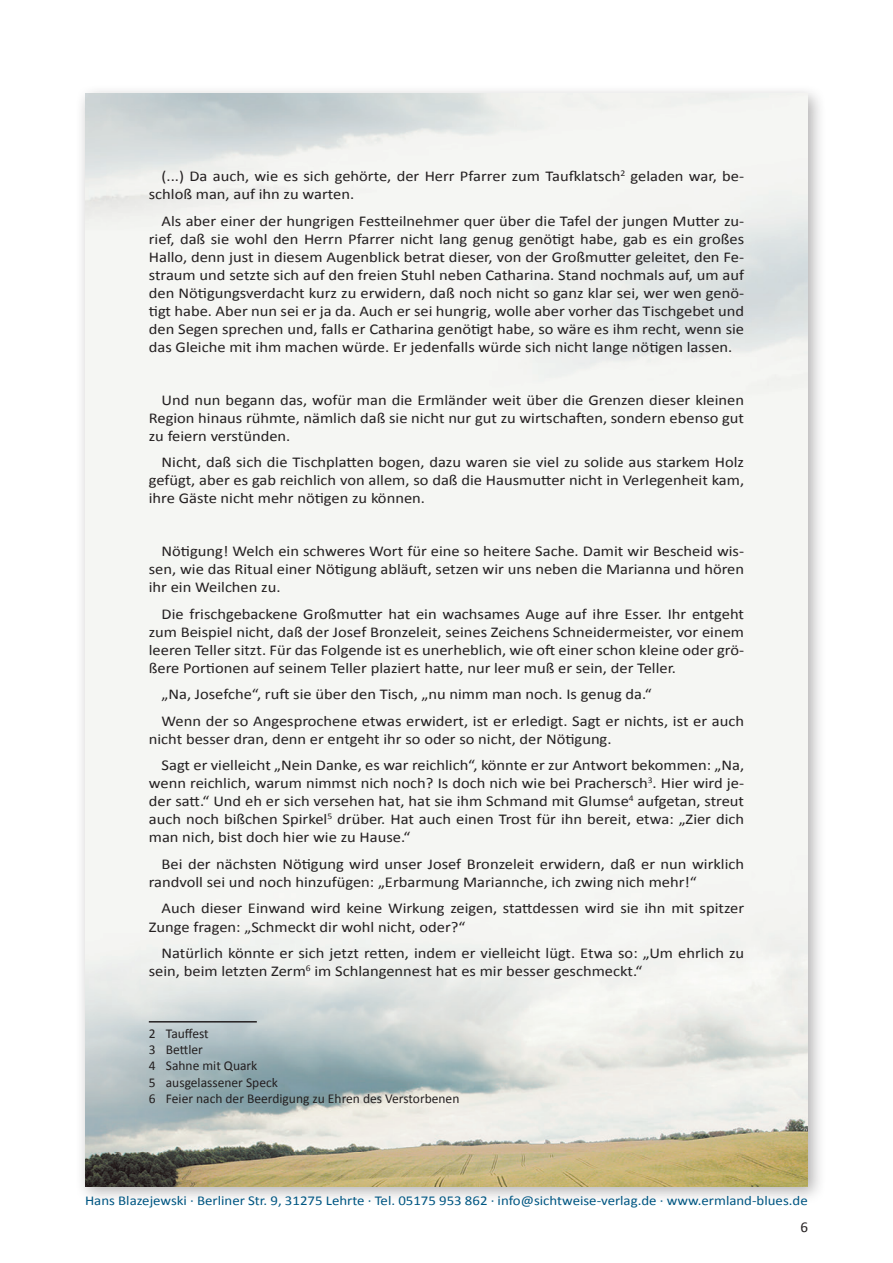
<style>
.page{position:relative;width:893px;height:1263px;background:#fff}
.page>*{position:absolute;margin:0;border:0;box-sizing:border-box;transform-origin:0 0}
.t1{font:15px/18px "Calibri";color:#231f20;scale:1.1 1}
.t2{font:15px "Calibri";color:#231f20}
.t3{font:13.5px "Calibri";color:#005682;scale:1.1 1}
.t4{font:13.5px/16.2px "Calibri";color:#231f20}
</style>
<div class="page">
<div style="left:75px;top:83px;width:751px;height:1122px;background:#231f20;opacity:.35"></div>
<img style="left:85px;top:94px;width:723px;height:1092px">
<hr style="left:149px;top:1021px;width:108px;height:1px;background:#231f20">
<p class="t1" style="left:149px;top:167px;width:543px;text-indent:13px">(...) Da auch, wie es sich gehörte, der Herr Pfarrer zum Taufklatsch<sup>2</sup> geladen war, be&shy;schloß man, auf ihn zu warten.</p>
<p class="t1" style="left:149px;top:211px;width:543px;text-align:justify;text-indent:13px">Als aber einer der hungrigen Festteilnehmer quer über die Tafel der jungen Mutter zu&shy;rief, daß sie wohl den Herrn Pfarrer nicht lang genug genötigt habe, gab es ein großes Hallo, denn just in diesem Augenblick betrat dieser, von der Großmutter geleitet, den Fe&shy;straum und setzte sich auf den freien Stuhl neben Catharina. Stand nochmals auf, um auf den Nötigungsverdacht kurz zu erwidern, daß noch nicht so ganz klar sei, wer wen genö&shy;tigt habe. Aber nun sei er ja da. Auch er sei hungrig, wolle aber vorher das Tischgebet und den Segen sprechen und, falls er Catharina genötigt habe, so wäre es ihm recht, wenn sie das Gleiche mit ihm machen würde. Er jedenfalls würde sich nicht lange nötigen lassen.</p>
<p class="t1" style="left:149px;top:390px;width:543px;text-align:justify;text-indent:13px">Und nun begann das, wofür man die Ermländer weit über die Grenzen dieser kleinen Region hinaus rühmte, nämlich daß sie nicht nur gut zu wirtschaften, sondern ebenso gut zu feiern verstünden.</p>
<p class="t1" style="left:149px;top:453px;width:543px;text-align:justify;text-indent:13px">N icht, daß sich die Tischplatten bogen, dazu waren sie viel zu solide aus starkem Holz gefügt, aber es gab reichlich von allem, so daß die Hausmutter nicht in Verlegenheit kam, ihre Gäste nicht mehr nötigen zu können.</p>
<p class="t1" style="left:149px;top:542px;width:543px;text-align:justify;text-indent:13px">Nötigung! Welch ein schweres Wort für eine so heitere Sache. Damit wir Bescheid wis&shy;sen, wie das Ritual einer Nötigung abläuft, setzen wir uns neben die Marianna und hören ihr ein Weilchen zu.</p>
<p class="t1" style="left:149px;top:604px;width:543px;text-align:justify;text-indent:13px">Die frischgebackene Großmutter hat ein wachsames Auge auf ihre Esser. Ihr entgeht zum Beispiel nicht, daß der Josef Bronzeleit, seines Zeichens Schneidermeister, vor einem leeren Teller sitzt. Für das Folgende ist es unerheblich, wie oft einer schon kleine oder grö&shy;ßere Portionen auf seinem Teller plaziert hatte, nur leer muß er sein, der Teller.</p>
<p class="t1" style="left:162px;top:680px;width:531px;line-height:26.5px">„Na, Josefche“, ruft sie über den Tisch, „nu nimm man noch. Is genug da.“<br>Wenn der so Angesprochene etwas erwidert, ist er erledigt. Sagt er nichts, ist er auch</p>
<p class="t1" style="left:162px;top:725px;width:531px;line-height:26.5px;text-indent:-13px">nicht besser dran, denn er entgeht ihr so oder so nicht, der Nötigung.<br>Sagt er vielleicht „Nein Danke, es war reichlich“, könnte er zur Antwort bekommen: „Na,</p>
<p class="t1" style="left:149px;top:774px;width:543px;text-align:justify">wenn reichlich, warum nimmst nich noch? Is doch nich wie bei Prachersch<sup>3</sup>. Hier wird je&shy;der satt.“ Und eh er sich versehen hat, hat sie ihm Schmand mit Glumse<sup>4</sup> aufgetan, streut auch noch bißchen Spirkel<sup>5</sup> drüber. Hat auch einen Trost für ihn bereit, etwa: „Zier dich man nich, bist doch hier wie zu Hause.“</p>
<p class="t1" style="left:149px;top:854px;width:543px;text-indent:13px">Bei der nächsten Nötigung wird unser Josef Bronzeleit erwidern, daß er nun wirklich randvoll sei und noch hinzufügen: „Erbarmung Mariannche, ich zwing nich mehr!“</p>
<p class="t1" style="left:149px;top:899px;width:543px;text-indent:13px">Auch dieser Einwand wird keine Wirkung zeigen, stattdessen wird sie ihn mit spitzer<br>Zunge fragen: „Schmeckt dir wohl nicht, oder?“</p>
<p class="t1" style="left:149px;top:943px;width:543px;text-indent:13px">Natürlich könnte er sich jetzt retten, indem er vielleicht lügt. Etwa so: „Um ehrlich zu sein, beim letzten Zerm<sup>6</sup> im Schlangennest hat es mir besser geschmeckt.“</p>
<p class="t4" style="left:149px;top:1025px;width:312px">2 Tauffest<br>3 Bettler<br>4 Sahne mit Quark<br>5 ausgelassener Speck<br>6 Feier nach der Beerdigung zu Ehren des Verstorbenen</p>
<p class="t3" style="left:85px;top:1192px;width:658px">Hans Blazejewski · Berliner Str. 9, 31275 Lehrte · Tel. 05175 953 862 · info@sichtweise-verlag.de · www.ermland-blues.de</p>
<p class="t2" style="left:800px;top:1217px;width:9px">6</p>
</div>
